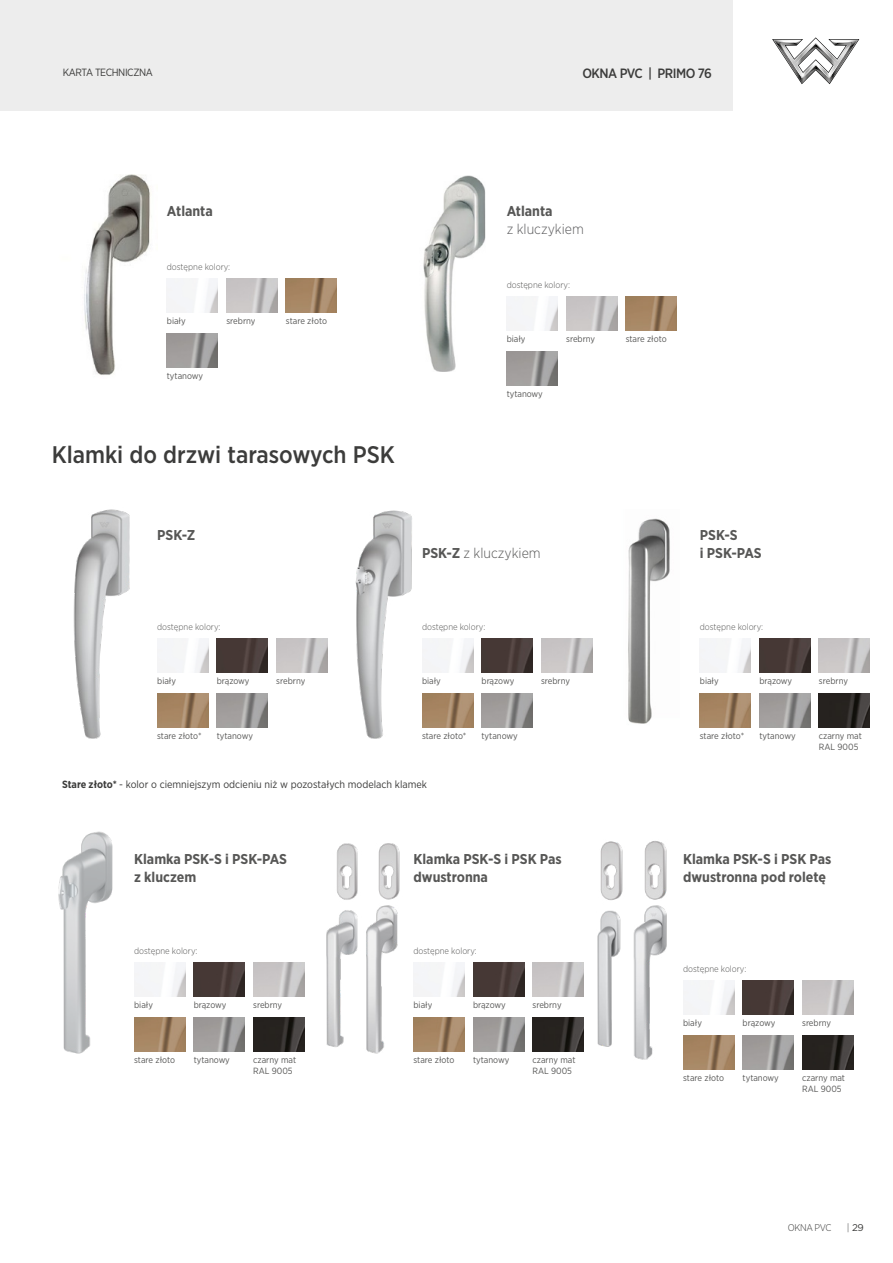
<style>
.page{position:relative;width:893px;height:1263px;background:#fff}
.page>*{position:absolute;margin:0;border:0;box-sizing:border-box;transform-origin:0 0}
.t1{font:500 24px "Gotham Narrow";color:#3c3c3b}
.t2{font:700 14.25px/18px "Gotham Narrow";color:#575756}
.t3{font:300 14.25px "Gotham Narrow";color:#575756}
.t4{font:300 14.25px "Gotham Narrow";color:#5a5a5c}
.t5{font:500 13.5px "Gotham Narrow";letter-spacing:-.04em;color:#3c3c3b}
.t6{font:10.5px "Gotham Narrow";color:#3c3c3b}
.t7{font:10.5px "Gotham Narrow";letter-spacing:-.04em;color:#3c3c3b}
.t8{font:300 9.75px "Gotham Narrow";letter-spacing:-.035em;color:#3c3c3b}
.t9{font:9.75px "Gotham";color:#3c3c3b}
.t10{font:9px/10.8px "Gotham Narrow";color:#575756}
.t11{font:300 9px "Gotham Narrow";color:#575756}
.s1{font-weight:700}
.s2{font-weight:300}
</style>
<div class="page">
<div style="left:0;top:0;width:733px;height:111px;background:#ededed"></div>
<svg style="left:772px;top:37px;width:87px;height:47px"></svg>
<img style="left:628px;top:518px;width:42px;height:206px">
<img style="left:700px;top:639px;width:51px;height:34px">
<img style="left:759px;top:639px;width:51px;height:34px">
<img style="left:819px;top:639px;width:51px;height:34px">
<img style="left:700px;top:694px;width:51px;height:34px">
<img style="left:759px;top:694px;width:51px;height:34px">
<img style="left:819px;top:694px;width:51px;height:34px">
<img style="left:157px;top:639px;width:51px;height:34px">
<img style="left:217px;top:639px;width:51px;height:34px">
<img style="left:276px;top:639px;width:51px;height:34px">
<img style="left:157px;top:694px;width:51px;height:34px">
<img style="left:217px;top:694px;width:51px;height:34px">
<img style="left:422px;top:639px;width:51px;height:34px">
<img style="left:482px;top:639px;width:51px;height:34px">
<img style="left:541px;top:639px;width:51px;height:34px">
<img style="left:422px;top:694px;width:51px;height:34px">
<img style="left:482px;top:694px;width:51px;height:34px">
<img style="left:355px;top:510px;width:57px;height:229px">
<img style="left:73px;top:509px;width:57px;height:230px">
<img style="left:597px;top:841px;width:70px;height:219px">
<img style="left:326px;top:843px;width:90px;height:211px">
<img style="left:413px;top:963px;width:51px;height:34px">
<img style="left:473px;top:963px;width:51px;height:34px">
<img style="left:533px;top:963px;width:51px;height:34px">
<img style="left:413px;top:1018px;width:51px;height:34px">
<img style="left:473px;top:1018px;width:51px;height:34px">
<img style="left:533px;top:1018px;width:51px;height:34px">
<img style="left:683px;top:981px;width:51px;height:34px">
<img style="left:743px;top:981px;width:51px;height:34px">
<img style="left:802px;top:981px;width:51px;height:34px">
<img style="left:683px;top:1036px;width:51px;height:34px">
<img style="left:743px;top:1036px;width:51px;height:34px">
<img style="left:802px;top:1036px;width:51px;height:34px">
<img style="left:134px;top:963px;width:51px;height:34px">
<img style="left:194px;top:963px;width:51px;height:34px">
<img style="left:253px;top:963px;width:51px;height:34px">
<img style="left:134px;top:1018px;width:51px;height:34px">
<img style="left:194px;top:1018px;width:51px;height:34px">
<img style="left:253px;top:1018px;width:51px;height:34px">
<img style="left:58px;top:831px;width:55px;height:223px">
<img style="left:84px;top:174px;width:67px;height:201px">
<img style="left:423px;top:176px;width:91px;height:196px">
<img style="left:167px;top:279px;width:51px;height:34px">
<img style="left:226px;top:279px;width:51px;height:34px">
<img style="left:286px;top:279px;width:51px;height:34px">
<img style="left:167px;top:334px;width:51px;height:34px">
<img style="left:507px;top:297px;width:51px;height:34px">
<img style="left:566px;top:297px;width:51px;height:34px">
<img style="left:626px;top:297px;width:51px;height:34px">
<img style="left:507px;top:352px;width:51px;height:34px">
<p class="t7" style="left:63px;top:66px;width:91px">KARTA TECHNICZNA</p>
<h3 class="t5" style="left:582px;top:64px;width:131px">OKNA PVC | PRIMO 76</h3>
<h2 class="t2" style="left:167px;top:202px;width:47px">Atlanta</h2>
<p class="t11" style="left:167px;top:261px;width:65px">dostępne kolory:</p>
<p class="t10" style="left:167px;top:315px;width:20px">biały</p>
<p class="t10" style="left:226px;top:315px;width:31px">srebrny</p>
<p class="t10" style="left:286px;top:315px;width:43px">stare złoto</p>
<p class="t10" style="left:167px;top:371px;width:38px">tytanowy</p>
<h1 class="t1" style="left:52px;top:439px;width:345px">Klamki do drzwi tarasowych PSK</h1>
<h2 class="t2" style="left:157px;top:526px;width:40px">PSK-Z</h2>
<p class="t11" style="left:157px;top:621px;width:65px">dostępne kolory:</p>
<p class="t10" style="left:157px;top:675px;width:20px">biały</p>
<p class="t10" style="left:217px;top:675px;width:34px">brązowy</p>
<p class="t10" style="left:276px;top:675px;width:31px">srebrny</p>
<p class="t10" style="left:157px;top:731px;width:46px">stare złoto*</p>
<p class="t10" style="left:217px;top:731px;width:38px">tytanowy</p>
<h2 class="t2" style="left:507px;top:202px;width:47px">Atlanta</h2>
<h2 class="t4" style="left:507px;top:220px;width:79px">z kluczykiem</h2>
<p class="t11" style="left:507px;top:279px;width:65px">dostępne kolory:</p>
<p class="t10" style="left:507px;top:333px;width:20px">biały</p>
<p class="t10" style="left:566px;top:333px;width:31px">srebrny</p>
<p class="t10" style="left:626px;top:333px;width:43px">stare złoto</p>
<p class="t10" style="left:507px;top:389px;width:38px">tytanowy</p>
<h2 class="t3" style="left:422px;top:544px;width:120px"><span class="s1">PSK-Z</span> z kluczykiem</h2>
<p class="t11" style="left:422px;top:621px;width:65px">dostępne kolory:</p>
<p class="t10" style="left:422px;top:675px;width:20px">biały</p>
<p class="t10" style="left:482px;top:675px;width:34px">brązowy</p>
<p class="t10" style="left:541px;top:675px;width:31px">srebrny</p>
<p class="t10" style="left:422px;top:731px;width:46px">stare złoto*</p>
<p class="t10" style="left:482px;top:731px;width:38px">tytanowy</p>
<p class="t6" style="left:62px;top:778px;width:366px"><span class="s1">Stare złoto*</span> - kolor o ciemniejszym odcieniu niż w pozostałych modelach klamek</p>
<h2 class="t2" style="left:700px;top:526px;width:63px">PSK-S<br>i PSK-PAS</h2>
<p class="t11" style="left:700px;top:621px;width:65px">dostępne kolory:</p>
<p class="t10" style="left:700px;top:675px;width:20px">biały</p>
<p class="t10" style="left:759px;top:675px;width:34px">brązowy</p>
<p class="t10" style="left:819px;top:675px;width:31px">srebrny</p>
<p class="t10" style="left:700px;top:731px;width:46px">stare złoto*</p>
<p class="t10" style="left:759px;top:731px;width:38px">tytanowy</p>
<p class="t10" style="left:819px;top:731px;width:44px">czarny mat<br>RAL 9005</p>
<h2 class="t2" style="left:134px;top:850px;width:154px">Klamka PSK-S i PSK-PAS z kluczem</h2>
<h2 class="t2" style="left:413px;top:850px;width:150px">Klamka PSK-S i PSK Pas dwustronna</h2>
<h2 class="t2" style="left:683px;top:850px;width:150px">Klamka PSK-S i PSK Pas dwustronna pod roletę</h2>
<p class="t11" style="left:134px;top:945px;width:65px">dostępne kolory:</p>
<p class="t11" style="left:413px;top:945px;width:65px">dostępne kolory:</p>
<p class="t11" style="left:683px;top:963px;width:65px">dostępne kolory:</p>
<p class="t10" style="left:134px;top:999px;width:20px">biały</p>
<p class="t10" style="left:194px;top:999px;width:34px">brązowy</p>
<p class="t10" style="left:253px;top:999px;width:31px">srebrny</p>
<p class="t10" style="left:413px;top:999px;width:20px">biały</p>
<p class="t10" style="left:473px;top:999px;width:34px">brązowy</p>
<p class="t10" style="left:533px;top:999px;width:31px">srebrny</p>
<p class="t10" style="left:683px;top:1017px;width:20px">biały</p>
<p class="t10" style="left:743px;top:1017px;width:34px">brązowy</p>
<p class="t10" style="left:802px;top:1017px;width:31px">srebrny</p>
<p class="t10" style="left:134px;top:1055px;width:43px">stare złoto</p>
<p class="t10" style="left:194px;top:1055px;width:38px">tytanowy</p>
<p class="t10" style="left:253px;top:1055px;width:44px">czarny mat<br>RAL 9005</p>
<p class="t10" style="left:413px;top:1055px;width:43px">stare złoto</p>
<p class="t10" style="left:473px;top:1055px;width:38px">tytanowy</p>
<p class="t10" style="left:533px;top:1055px;width:44px">czarny mat<br>RAL 9005</p>
<p class="t10" style="left:683px;top:1073px;width:43px">stare złoto</p>
<p class="t10" style="left:743px;top:1073px;width:38px">tytanowy</p>
<p class="t10" style="left:802px;top:1073px;width:44px">czarny mat<br>RAL 9005</p>
<p class="t8" style="left:788px;top:1222px;width:45px">OKNA PVC</p>
<p class="t9" style="left:847px;top:1221px;width:19px"><span class="s2">|</span> 29</p>
</div>
